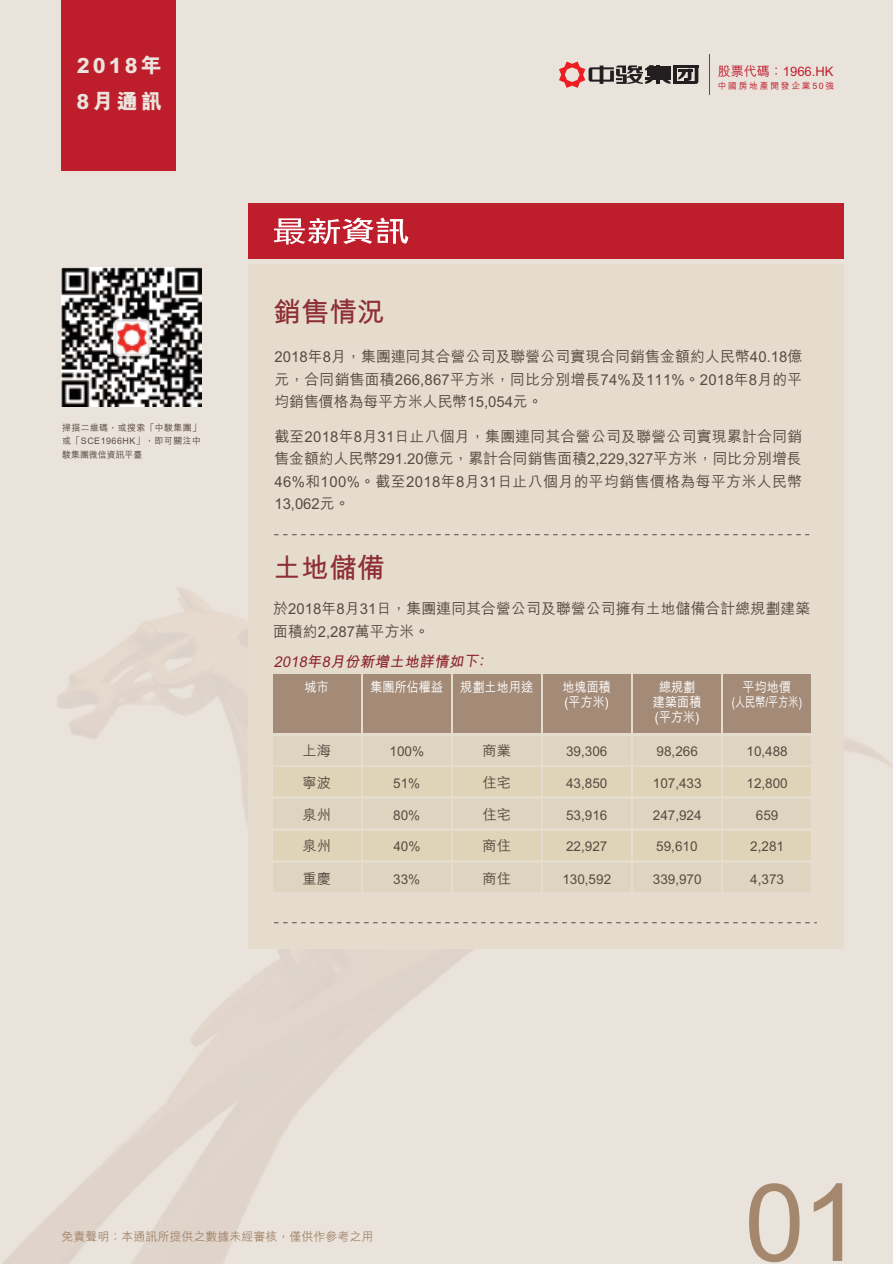
<style>
.page{position:relative;width:893px;height:1264px;background:#fff}
.page>*{position:absolute;margin:0;border:0;box-sizing:border-box;transform-origin:0 0}
.t1{font:108px "Arial";color:#a5876e}
.t2{font:700 27.9px "M Hei HK";color:#8d2f34}
.t3{font:800 21px/36px "M Hei HK";letter-spacing:.15em;color:#ebe4dc}
.t4{font:500 15px/22.5px "M Hei HK";letter-spacing:.005em;color:#594a41;text-align:justify}
.t5{font:italic 700 14.85px "M Hei HK";color:#8b242b}
.t6{font:500 14.25px "M Hei HK";color:#594a41}
.t7{font:500 13.5px "M Hei HK";color:#594a41}
.t8{font:500 13.5px/15px "M Hei HK";color:#fff;text-align:center;scale:.9 1}
.t9{font:500 13.05px "M Hei HK";color:#be1d2c}
.t10{font:500 12px "M Hei HK";color:#a5876e}
.t11{font:500 9px/13.5px "M Hei HK";letter-spacing:.04em;color:#594a41;text-align:justify}
.t12{font:500 8.7px "M Hei HK";letter-spacing:.2em;color:#be1d2c}
</style>
<div class="page">
<img style="left:0;top:0;width:893px;height:1263px">
<div style="left:62px;top:0;width:114px;height:170px;background:#be1d2c"></div>
<div style="left:248px;top:264px;width:595px;height:684px;background:#e6dcce"></div>
<div style="left:248px;top:203px;width:595px;height:56px;background:#be1d2c"></div>
<img style="left:62px;top:267px;width:139px;height:139px">
<hr style="left:709px;top:55px;width:1px;height:40px;background:#be1d2c">
<svg style="left:274px;top:217px;width:134px;height:27px"></svg>
<div style="left:633px;top:735px;width:87px;height:29px;background:#ded5c0"></div>
<div style="left:633px;top:674px;width:87px;height:58px;background:#a48b78"></div>
<div style="left:633px;top:767px;width:87px;height:29px;background:#dfd4b8"></div>
<div style="left:543px;top:735px;width:87px;height:29px;background:#ded5c0"></div>
<div style="left:543px;top:674px;width:87px;height:58px;background:#a48b78"></div>
<div style="left:543px;top:767px;width:87px;height:29px;background:#dfd4b8"></div>
<div style="left:453px;top:735px;width:87px;height:29px;background:#ded5c0"></div>
<div style="left:453px;top:674px;width:87px;height:58px;background:#a48b78"></div>
<div style="left:453px;top:767px;width:87px;height:29px;background:#dfd4b8"></div>
<div style="left:363px;top:735px;width:87px;height:29px;background:#ded5c0"></div>
<div style="left:363px;top:674px;width:87px;height:58px;background:#a48b78"></div>
<div style="left:363px;top:767px;width:87px;height:29px;background:#dfd4b8"></div>
<div style="left:273px;top:735px;width:87px;height:29px;background:#ded5c0"></div>
<div style="left:273px;top:674px;width:87px;height:58px;background:#a48b78"></div>
<div style="left:273px;top:767px;width:87px;height:29px;background:#dfd4b8"></div>
<div style="left:723px;top:735px;width:87px;height:29px;background:#ded5c0"></div>
<div style="left:723px;top:674px;width:87px;height:58px;background:#a48b78"></div>
<div style="left:723px;top:767px;width:87px;height:29px;background:#dfd4b8"></div>
<div style="left:633px;top:798px;width:87px;height:29px;background:#ded5c0"></div>
<div style="left:543px;top:798px;width:87px;height:29px;background:#ded5c0"></div>
<div style="left:453px;top:798px;width:87px;height:29px;background:#ded5c0"></div>
<div style="left:363px;top:798px;width:87px;height:29px;background:#ded5c0"></div>
<div style="left:273px;top:798px;width:87px;height:29px;background:#ded5c0"></div>
<div style="left:723px;top:798px;width:87px;height:29px;background:#ded5c0"></div>
<div style="left:633px;top:862px;width:87px;height:29px;background:#ded5c0"></div>
<div style="left:543px;top:862px;width:87px;height:29px;background:#ded5c0"></div>
<div style="left:453px;top:862px;width:87px;height:29px;background:#ded5c0"></div>
<div style="left:363px;top:862px;width:87px;height:29px;background:#ded5c0"></div>
<div style="left:273px;top:862px;width:87px;height:29px;background:#ded5c0"></div>
<div style="left:723px;top:862px;width:87px;height:29px;background:#ded5c0"></div>
<div style="left:633px;top:830px;width:87px;height:29px;background:#dfd4b8"></div>
<div style="left:543px;top:830px;width:87px;height:29px;background:#dfd4b8"></div>
<div style="left:453px;top:830px;width:88px;height:29px;background:#dfd4b8"></div>
<div style="left:363px;top:830px;width:88px;height:29px;background:#dfd4b8"></div>
<div style="left:273px;top:830px;width:88px;height:29px;background:#dfd4b8"></div>
<div style="left:723px;top:830px;width:87px;height:29px;background:#dfd4b8"></div>
<svg style="left:274px;top:534px;width:535px;height:1px"></svg>
<svg style="left:274px;top:922px;width:543px;height:1px"></svg>
<hr style="left:673px;top:65px;width:25px;height:2px;background:#231f20">
<hr style="left:673px;top:82px;width:22px;height:2px;background:#231f20">
<hr style="left:673px;top:69px;width:4px;height:15px;background:#231f20">
<svg style="left:678px;top:67px;width:20px;height:17px"></svg>
<hr style="left:650px;top:66px;width:20px;height:2px;background:#231f20">
<hr style="left:650px;top:69px;width:20px;height:2px;background:#231f20">
<hr style="left:650px;top:71px;width:20px;height:2px;background:#231f20">
<hr style="left:650px;top:74px;width:20px;height:2px;background:#231f20">
<hr style="left:645px;top:77px;width:25px;height:2px;background:#231f20">
<hr style="left:656px;top:65px;width:4px;height:19px;background:#231f20">
<svg style="left:559px;top:62px;width:95px;height:26px;background:#b59491"></svg>
<svg style="left:662px;top:79px;width:8px;height:5px"></svg>
<h3 class="t3" style="left:77px;top:48px;width:87px">2018年<br>8月通訊</h3>
<p class="t9" style="left:718px;top:62px;width:117px">股票代碼：1966.HK</p>
<p class="t12" style="left:718px;top:79px;width:118px">中國房地產開發企業50強</p>
<p class="t11" style="left:62px;top:420px;width:140px">掃描二維碼，或搜索「中駿集團」或「SCE1966HK」，即可關注中駿集團微信資訊平臺</p>
<h2 class="t2" style="left:273px;top:291px;width:113px">銷售情況</h2>
<p class="t4" style="left:274px;top:344px;width:529px">2018年8月，集團連同其合營公司及聯營公司實現合同銷售金額約人民幣40.18億元，合同銷售面積266,867平方米，同比分別增長74%及111%。2018年8月的平均銷售價格為每平方米人民幣15,054元。</p>
<p class="t4" style="left:274px;top:424px;width:529px">截至2018年8月31日止八個月，集團連同其合營公司及聯營公司實現累計合同銷售金額約人民幣291.20億元，累計合同銷售面積2,229,327平方米，同比分別增長46%和100%。截至2018年8月31日止八個月的平均銷售價格為每平方米人民幣13,062元。</p>
<h2 class="t2" style="left:273px;top:547px;width:113px">土地儲備</h2>
<p class="t4" style="left:273px;top:596px;width:538px">於2018年8月31日，集團連同其合營公司及聯營公司擁有土地儲備合計總規劃建築面積約2,287萬平方米。</p>
<p class="t5" style="left:274px;top:650px;width:224px">2018年8月份新增土地詳情如下﹕</p>
<p class="t8" style="left:304px;top:678px;width:28px">城市</p>
<p class="t8" style="left:370px;top:678px;width:83px">集團所佔權益</p>
<p class="t8" style="left:460px;top:678px;width:83px">規劃土地用途</p>
<p class="t8" style="left:562px;top:678px;width:55px;text-align:left">地塊面積(平方米)</p>
<p class="t8" style="left:653px;top:678px;width:55px">總規劃建築面積(平方米)</p>
<p class="t6" style="left:302px;top:740px;width:30px">上海</p>
<p class="t6" style="left:302px;top:772px;width:30px">寧波</p>
<p class="t7" style="left:389px;top:741px;width:36px">100%</p>
<p class="t7" style="left:393px;top:773px;width:29px">51%</p>
<p class="t6" style="left:482px;top:740px;width:30px">商業</p>
<p class="t6" style="left:482px;top:772px;width:30px">住宅</p>
<p class="t7" style="left:566px;top:741px;width:43px">39,306</p>
<p class="t7" style="left:566px;top:773px;width:43px">43,850</p>
<p class="t7" style="left:656px;top:741px;width:43px">98,266</p>
<p class="t7" style="left:653px;top:773px;width:50px">107,433</p>
<p class="t8" style="left:732px;top:678px;width:80px">平均地價<br>(人民幣/平方米)</p>
<p class="t7" style="left:746px;top:741px;width:43px">10,488</p>
<p class="t7" style="left:746px;top:773px;width:43px">12,800</p>
<p class="t6" style="left:302px;top:804px;width:30px">泉州</p>
<p class="t7" style="left:393px;top:805px;width:29px">80%</p>
<p class="t6" style="left:482px;top:804px;width:30px">住宅</p>
<p class="t7" style="left:566px;top:805px;width:43px">53,916</p>
<p class="t7" style="left:653px;top:805px;width:50px">247,924</p>
<p class="t7" style="left:756px;top:805px;width:24px">659</p>
<p class="t6" style="left:302px;top:835px;width:30px">泉州</p>
<p class="t7" style="left:393px;top:836px;width:29px">40%</p>
<p class="t6" style="left:482px;top:835px;width:30px">商住</p>
<p class="t7" style="left:566px;top:836px;width:43px">22,927</p>
<p class="t7" style="left:656px;top:836px;width:43px">59,610</p>
<p class="t7" style="left:750px;top:836px;width:35px">2,281</p>
<p class="t6" style="left:302px;top:868px;width:30px">重慶</p>
<p class="t7" style="left:393px;top:868px;width:29px">33%</p>
<p class="t6" style="left:482px;top:868px;width:30px">商住</p>
<p class="t7" style="left:562px;top:868px;width:50px">130,592</p>
<p class="t7" style="left:653px;top:868px;width:50px">339,970</p>
<p class="t7" style="left:750px;top:868px;width:35px">4,373</p>
<p class="t10" style="left:62px;top:1227px;width:314px">免責聲明：本通訊所提供之數據未經審核，僅供作參考之用</p>
<h1 class="t1" style="left:744px;top:1148px;width:119px">01</h1>
</div>
